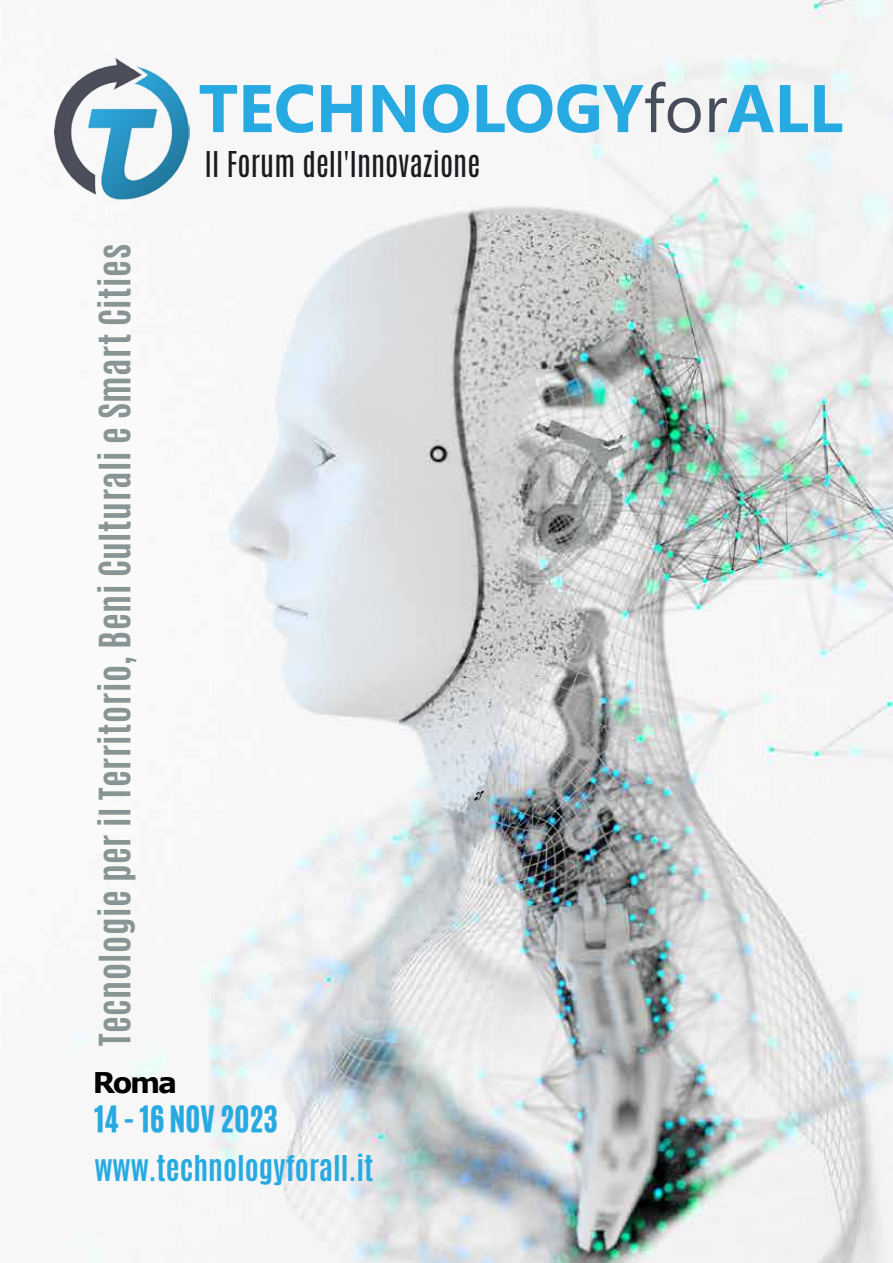
<style>
.page{position:relative;width:893px;height:1263px;background:#fff}
.page>*{position:absolute;margin:0;border:0;box-sizing:border-box;transform-origin:0 0}
.t1{font:700 36.15px "Antonio";letter-spacing:.015em;color:#899495}
.t2{font:30.45px "CA Generated";color:#27aae1}
.t3{font:700 29.7px "Antonio";color:#27aae1}
.t4{font:29.7px "Antonio";color:#1b1a1e}
.t5{font:700 28.5px "Verdana";color:#000}
</style>
<div class="page">
<img style="left:54px;top:0;width:839px;height:1263px">
<svg style="left:474px;top:791px;width:9px;height:9px"></svg>
<svg style="left:200px;top:85px;width:37px;height:47px"></svg>
<svg style="left:243px;top:84px;width:70px;height:49px"></svg>
<svg style="left:321px;top:85px;width:41px;height:47px"></svg>
<svg style="left:373px;top:85px;width:42px;height:47px"></svg>
<svg style="left:423px;top:84px;width:46px;height:49px"></svg>
<svg style="left:477px;top:82px;width:224px;height:51px"></svg>
<svg style="left:709px;top:85px;width:65px;height:47px"></svg>
<svg style="left:780px;top:85px;width:28px;height:47px"></svg>
<svg style="left:814px;top:85px;width:28px;height:47px"></svg>
<img style="left:55px;top:58px;width:135px;height:143px">
<p class="t1" style="left:88px;top:1046px;width:803px;rotate:-90deg">Tecnologie per il Territorio, Beni Culturali e Smart Cities</p>
<p class="t5" style="left:93px;top:1064px;width:86px">Roma</p>
<p class="t4" style="left:205px;top:143px;width:277px">Il Forum dell'Innovazione</p>
<p class="t2" style="left:94px;top:1095px;width:185px">14 - 16 NOV 2023</p>
<p class="t3" style="left:94px;top:1145px;width:281px">www.technologyforall.it</p>
</div>
